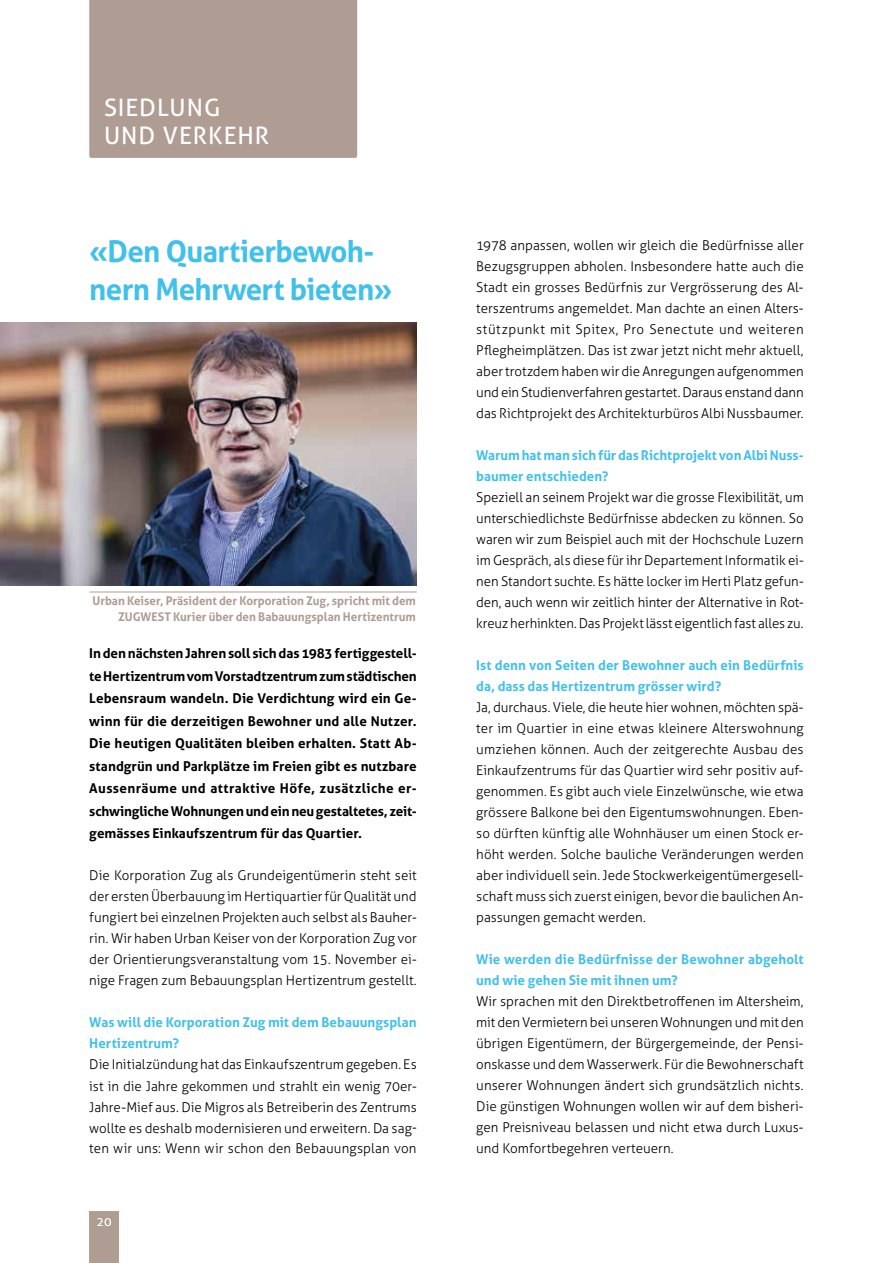
<style>
.page{position:relative;width:893px;height:1263px;background:#fff}
.page>*{position:absolute;margin:0;border:0;box-sizing:border-box;transform-origin:0 0}
.t1{font:700 30px/37.5px "Aller";letter-spacing:-.025em;color:#42c0ec}
.t2{font:24px/28.5px "Aller";letter-spacing:.04em;color:#fff}
.t3{font:300 13.5px/21px "Aller";color:#000;text-align:justify}
.t4{font:700 13.5px/22.5px "Aller";color:#000;text-align:justify}
.t5{font:700 13.5px/21px "Aller";color:#42c0ec}
.t6{font:700 12px/16.5px "Aller";letter-spacing:-.005em;color:#af9c93;text-align:right}
.t7{font:300 12px "Aller";color:#fff}
</style>
<div class="page">
<div style="left:89px;top:1211px;width:30px;height:52px;background:#af9c93"></div>
<div style="left:89px;top:0;width:268px;height:158px;background:#af9c93"></div>
<img style="left:0;top:322px;width:416px;height:264px">
<hr style="left:90px;top:592px;width:326px;height:1px;background:#af9c93">
<h2 class="t2" style="left:104px;top:93px;width:167px">SIEDLUNG<br>UND VERKEHR</h2>
<h1 class="t1" style="left:89px;top:233px;width:305px">«Den Quartierbewoh&shy;nern Mehrwert bieten»</h1>
<p class="t6" style="left:92px;top:592px;width:325px">Urban Keiser, Präsident der Korporation Zug, spricht mit dem<br>ZUGWEST Kurier über den Babauungsplan Hertizentrum</p>
<p class="t4" style="left:89px;top:642px;width:329px">In den nächsten Jahren soll sich das 1983 fertiggestell&shy;te Hertizentrum vom Vorstadtzentrum zum städtischen Lebensraum wandeln. Die Verdichtung wird ein Ge&shy;winn für die derzeitigen Bewohner und alle Nutzer.<br>Die heutigen Qualitäten bleiben erhalten. Statt Ab&shy;standgrün und Parkplätze im Freien gibt es nutzbare Aussenräume und attraktive Höfe, zusätzliche er&shy;schwingliche Wohnungen und ein neu gestaltetes, zeit&shy;gemässes Einkaufszentrum für das Quartier.</p>
<p class="t3" style="left:89px;top:865px;width:329px">Die Korporation Zug als Grundeigentümerin steht seit der ersten Überbauung im Hertiquartier für Qualität und fungiert bei einzelnen Projekten auch selbst als Bauher&shy;rin. Wir haben Urban Keiser von der Korporation Zug vor der Orientierungsveranstaltung vom 15. November ei&shy;nige Fragen zum Bebauungsplan Hertizentrum gestellt.</p>
<p class="t5" style="left:89px;top:1012px;width:329px">Was will die Korporation Zug mit dem Bebauungsplan<br>Hertizentrum?</p>
<p class="t3" style="left:89px;top:1054px;width:329px">Die Initialzündung hat das Einkaufszentrum gegeben. Es ist in die Jahre gekommen und strahlt ein wenig 70er-Jahre-Mief aus. Die Migros als Betreiberin des Zentrums wollte es deshalb modernisieren und erweitern. Da sag&shy;ten wir uns: Wenn wir schon den Bebauungsplan von</p>
<p class="t7" style="left:97px;top:1214px;width:16px">20</p>
<p class="t3" style="left:476px;top:235px;width:329px">1978 anpassen, wollen wir gleich die Bedürfnisse aller Bezugsgruppen abholen. Insbesondere hatte auch die Stadt ein grosses Bedürfnis zur Vergrösserung des Al&shy;terszentrums angemeldet. Man dachte an einen Alters&shy;stützpunkt mit Spitex, Pro Senectute und weiteren Pflegheimplätzen. Das ist zwar jetzt nicht mehr aktuell, aber trotzdem haben wir die Anregungen aufgenommen und ein Studienverfahren gestartet. Daraus enstand dann das Richtprojekt des Architekturbüros Albi Nussbaumer.</p>
<p class="t5" style="left:476px;top:445px;width:329px">Warum hat man sich für das Richtprojekt von Albi Nuss&shy;baumer entschieden?</p>
<p class="t3" style="left:476px;top:487px;width:329px">Speziell an seinem Projekt war die grosse Flexibilität, um unterschiedlichste Bedürfnisse abdecken zu können. So waren wir zum Beispiel auch mit der Hochschule Luzern im Gespräch, als diese für ihr Departement Informatik ei&shy;nen Standort suchte. Es hätte locker im Herti Platz gefun&shy;den, auch wenn wir zeitlich hinter der Alternative in Rot&shy;kreuz herhinkten. Das Projekt lässt eigentlich fast alles zu.</p>
<p class="t5" style="left:476px;top:655px;width:329px">Ist denn von Seiten der Bewohner auch ein Bedürfnis da, dass das Hertizentrum grösser wird?</p>
<p class="t3" style="left:476px;top:697px;width:329px">Ja, durchaus. Viele, die heute hier wohnen, möchten spä&shy;ter im Quartier in eine etwas kleinere Alterswohnung umziehen können. Auch der zeitgerechte Ausbau des Einkaufzentrums für das Quartier wird sehr positiv auf&shy;genommen. Es gibt auch viele Einzelwünsche, wie etwa grössere Balkone bei den Eigentumswohnungen. Eben&shy;so dürften künftig alle Wohnhäuser um einen Stock er&shy;höht werden. Solche bauliche Veränderungen werden aber individuell sein. Jede Stockwerkeigentümergesell&shy;schaft muss sich zuerst einigen, bevor die baulichen An&shy;passungen gemacht werden.</p>
<p class="t5" style="left:476px;top:949px;width:329px">Wie werden die Bedürfnisse der Bewohner abgeholt und wie gehen Sie mit ihnen um?</p>
<p class="t3" style="left:476px;top:991px;width:329px">Wir sprachen mit den Direktbetroffenen im Altersheim, mit den Vermietern bei unseren Wohnungen und mit den übrigen Eigentümern, der Bürgergemeinde, der Pensi&shy;onskasse und dem Wasserwerk. Für die Bewohnerschaft unserer Wohnungen ändert sich grundsätzlich nichts.<br>Die günstigen Wohnungen wollen wir auf dem bisheri&shy;gen Preisniveau belassen und nicht etwa durch Luxus&shy;und Komfortbegehren verteuern.</p>
</div>
